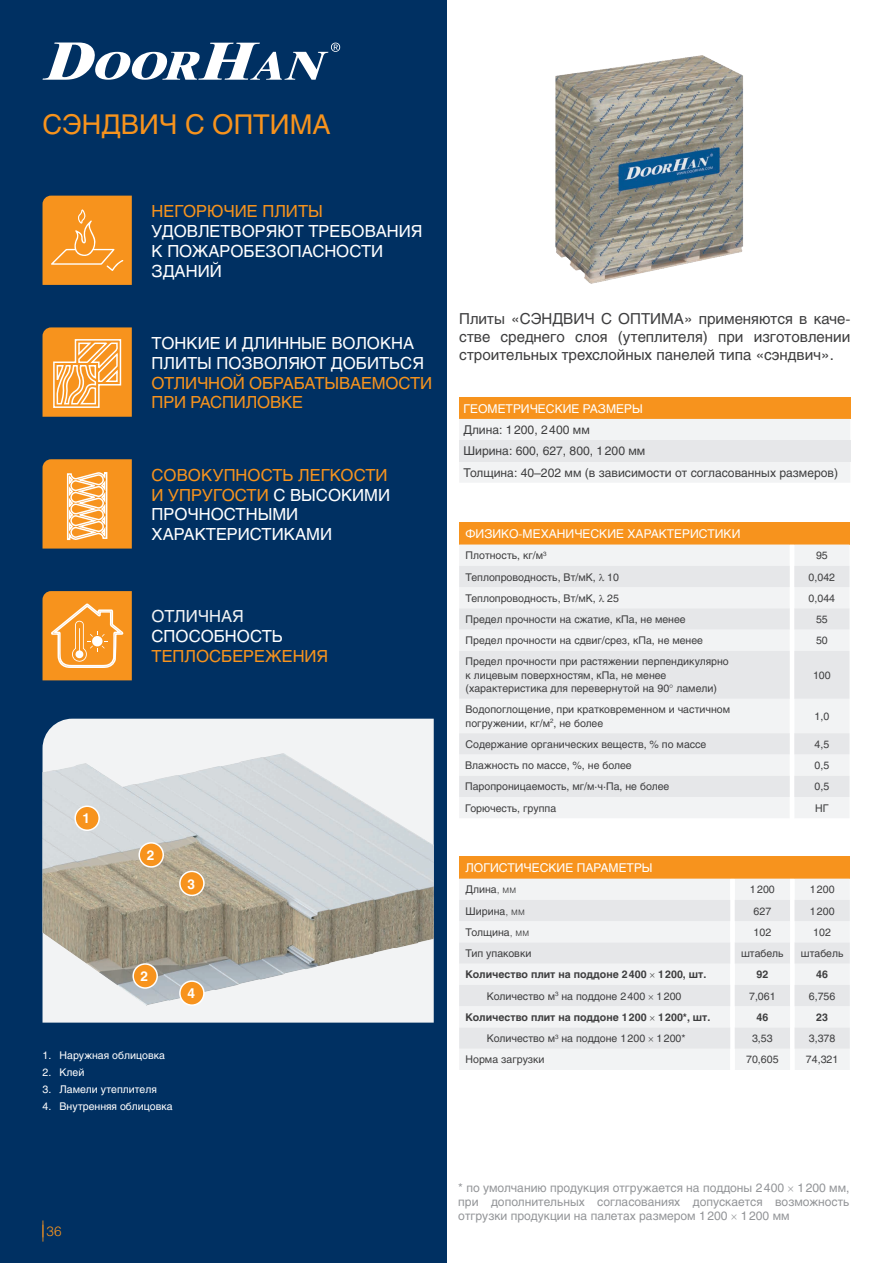
<style>
.page{position:relative;width:893px;height:1263px;background:#fff}
.page>*{position:absolute;margin:0;border:0;box-sizing:border-box;transform-origin:0 0}
.t1{font:27px "Helios C";color:#f7931d}
.t2{font:16.5px/19.8px "Helios C";color:#fff}
.t3{font:16.5px/19.8px "Helios C";letter-spacing:-.01em;color:#f7931d}
.t4{font:16.5px "Helios C";color:#f2f3f4}
.t5{font:15px/18px "Helios C";color:#3e3e3f;text-align:justify}
.t6{font:700 13.5px "Helios C";color:#fff}
.t7{font:13.5px "Helios Light C";color:#f7931d}
.t8{font:12px/14.4px "Helios C";color:#939598;text-align:justify}
.t9{font:12px/21.3px "Helios C";color:#3e3e3f}
.t10{font:12px "Helios C";color:#fff}
.t11{font:10.5px/13.5px "Helios C";color:#3e3e3f}
.t12{font:700 10.5px "Helios C";color:#3e3e3f}
.t13{font:10.5px "Helios C";color:#fff}
.s1{color:#f7931d}
.s2{font-family:"Helios Light C"}
</style>
<div class="page">
<div style="left:0;top:0;width:446px;height:1263px;background:#003062"></div>
<svg style="left:43px;top:43px;width:297px;height:37px"></svg>
<svg style="left:43px;top:1220px;width:1px;height:22px"></svg>
<img style="left:43px;top:719px;width:391px;height:303px">
<img style="left:555px;top:55px;width:188px;height:229px">
<svg style="left:43px;top:327px;width:89px;height:90px;background:#f5a546"></svg>
<svg style="left:43px;top:459px;width:89px;height:90px;background:#f5a343"></svg>
<svg style="left:43px;top:196px;width:89px;height:89px;background:#f69727"></svg>
<div style="left:459px;top:398px;width:391px;height:21px;background:#f7931d"></div>
<div style="left:459px;top:419px;width:391px;height:63px;background:#f2f3f4"></div>
<div style="left:459px;top:440px;width:391px;height:21px;background:#e6e7e9"></div>
<div style="left:459px;top:856px;width:391px;height:23px;background:#f7931d"></div>
<div style="left:459px;top:879px;width:391px;height:191px;background:#f2f3f4"></div>
<svg style="left:730px;top:879px;width:64px;height:191px"></svg>
<svg style="left:459px;top:900px;width:391px;height:149px;fill:#e6e7e9"></svg>
<div style="left:459px;top:522px;width:390px;height:22px;background:#f7931d"></div>
<div style="left:459px;top:544px;width:390px;height:274px;background:#f2f3f4"></div>
<svg style="left:790px;top:544px;width:4px;height:274px"></svg>
<svg style="left:459px;top:566px;width:390px;height:231px;fill:#e6e7e9"></svg>
<div style="left:75px;top:806px;width:24px;height:24px;background:#f7931d;border-radius:50%"></div>
<div style="left:74px;top:805px;width:26px;height:26px;border:2px solid #fff;border-radius:50%"></div>
<div style="left:139px;top:843px;width:24px;height:24px;background:#f7931d;border-radius:50%"></div>
<div style="left:138px;top:842px;width:26px;height:26px;border:2px solid #fff;border-radius:50%"></div>
<div style="left:133px;top:964px;width:24px;height:24px;background:#f7931d;border-radius:50%"></div>
<div style="left:132px;top:963px;width:26px;height:26px;border:2px solid #fff;border-radius:50%"></div>
<div style="left:180px;top:871px;width:24px;height:24px;background:#f7931d;border-radius:50%"></div>
<div style="left:179px;top:871px;width:26px;height:25px;border:2px solid #fff;border-radius:50%"></div>
<div style="left:180px;top:981px;width:24px;height:24px;background:#f7931d;border-radius:50%"></div>
<div style="left:179px;top:980px;width:26px;height:26px;border:2px solid #fff;border-radius:50%"></div>
<svg style="left:43px;top:591px;width:89px;height:90px;background:#f59e38"></svg>
<svg style="left:650px;top:973px;width:5px;height:5px"></svg>
<svg style="left:649px;top:995px;width:4px;height:4px"></svg>
<svg style="left:650px;top:1016px;width:5px;height:4px"></svg>
<svg style="left:649px;top:1037px;width:4px;height:5px"></svg>
<svg style="left:599px;top:573px;width:5px;height:8px"></svg>
<svg style="left:599px;top:594px;width:5px;height:8px"></svg>
<h1 class="t1" style="left:43px;top:108px;width:290px">СЭНДВИЧ С ОПТИМА</h1>
<h2 class="t3" style="left:152px;top:201px;width:173px">НЕГОРЮЧИЕ ПЛИТЫ</h2>
<h2 class="t2" style="left:152px;top:221px;width:272px">УДОВЛЕТВОРЯЮТ ТРЕБОВАНИЯ<br>К ПОЖАРОБЕЗОПАСНОСТИ<br>ЗДАНИЙ</h2>
<h2 class="t2" style="left:152px;top:333px;width:274px">ТОНКИЕ И ДЛИННЫЕ ВОЛОКНА<br>ПЛИТЫ ПОЗВОЛЯЮТ ДОБИТЬСЯ</h2>
<h2 class="t3" style="left:152px;top:373px;width:282px">ОТЛИЧНОЙ ОБРАБАТЫВАЕМОСТИ<br>ПРИ РАСПИЛОВКЕ</h2>
<h2 class="t2" style="left:152px;top:465px;width:240px"><span class="s1">СОВОКУПНОСТЬ ЛЕГКОСТИ<br>И УПРУГОСТИ</span> С ВЫСОКИМИ<br>ПРОЧНОСТНЫМИ<br>ХАРАКТЕРИСТИКАМИ</h2>
<h2 class="t4" style="left:152px;top:607px;width:94px">ОТЛИЧНАЯ</h2>
<h2 class="t2" style="left:152px;top:626px;width:133px">СПОСОБНОСТЬ</h2>
<h2 class="t3" style="left:152px;top:646px;width:178px">ТЕПЛОСБЕРЕЖЕНИЯ</h2>
<p class="t6" style="left:83px;top:811px;width:9px">1</p>
<p class="t6" style="left:147px;top:847px;width:9px">2</p>
<p class="t6" style="left:141px;top:968px;width:9px">2</p>
<p class="t6" style="left:187px;top:876px;width:9px">3</p>
<p class="t6" style="left:187px;top:986px;width:9px">4</p>
<p class="t13" style="left:43px;top:1049px;width:124px">1. Наружная облицовка</p>
<p class="t13" style="left:43px;top:1066px;width:43px">2. Клей</p>
<p class="t13" style="left:43px;top:1083px;width:116px">3. Ламели утеплителя</p>
<p class="t13" style="left:43px;top:1100px;width:132px">4. Внутренняя облицовка</p>
<h3 class="t5" style="left:459px;top:310px;width:393px">Плиты «СЭНДВИЧ С ОПТИМА» применяются в каче&shy;стве среднего слоя (утеплителя) при изготовлении строительных трехслойных панелей типа «сэндвич».</h3>
<p class="t10" style="left:463px;top:402px;width:181px">ГЕОМЕТРИЧЕСКИЕ РАЗМЕРЫ</p>
<p class="t9" style="left:463px;top:419px;width:376px">Длина: 1 200, 2 400 мм<br>Ширина: 600, 627, 800, 1 200 мм<br>Толщина: 40–202 мм (в зависимости от согласованных размеров)</p>
<p class="t10" style="left:465px;top:527px;width:276px">ФИЗИКО-МЕХАНИЧЕСКИЕ ХАРАКТЕРИСТИКИ</p>
<p class="t11" style="left:465px;top:549px;width:83px">Плотность, кг/м<sup>3</sup></p>
<p class="t11" style="left:816px;top:549px;width:13px">95</p>
<p class="t11" style="left:465px;top:570px;width:155px">Теплопроводность, Вт/мК, 10</p>
<p class="t11" style="left:809px;top:570px;width:28px">0,042</p>
<p class="t11" style="left:465px;top:591px;width:155px">Теплопроводность, Вт/мК, 25</p>
<p class="t11" style="left:809px;top:591px;width:28px">0,044</p>
<p class="t11" style="left:465px;top:612px;width:222px">Предел прочности на сжатие, кПа, не менее</p>
<p class="t11" style="left:816px;top:612px;width:13px">55</p>
<p class="t11" style="left:465px;top:634px;width:239px">Предел прочности на сдвиг/срез, кПа, не менее</p>
<p class="t11" style="left:816px;top:634px;width:13px">50</p>
<p class="t11" style="left:465px;top:655px;width:265px">Предел прочности при растяжении перпендикулярно к лицевым поверхностям, кПа, не менее (характеристика для перевернутой на 90<span class="s2">°</span> ламели)</p>
<p class="t11" style="left:813px;top:668px;width:19px">100</p>
<p class="t11" style="left:465px;top:703px;width:266px">Водопоглощение, при кратковременном и частичном погружении, кг/м<sup>2</sup>, не более</p>
<p class="t11" style="left:814px;top:709px;width:16px">1,0</p>
<p class="t11" style="left:466px;top:737px;width:242px">Содержание органических веществ, % по массе</p>
<p class="t11" style="left:814px;top:737px;width:16px">4,5</p>
<p class="t11" style="left:465px;top:759px;width:168px">Влажность по массе, %, не более</p>
<p class="t11" style="left:814px;top:759px;width:16px">0,5</p>
<p class="t11" style="left:465px;top:780px;width:206px">Паропроницаемость, мг/м·ч·Па, не более</p>
<p class="t11" style="left:814px;top:780px;width:16px">0,5</p>
<p class="t11" style="left:465px;top:801px;width:93px">Горючесть, группа</p>
<p class="t11" style="left:815px;top:801px;width:15px">НГ</p>
<p class="t10" style="left:465px;top:861px;width:189px">ЛОГИСТИЧЕСКИЕ ПАРАМЕТРЫ</p>
<p class="t11" style="left:465px;top:883px;width:52px">Длина<span class="s2">, мм</span></p>
<p class="t11" style="left:750px;top:883px;width:26px">1 200</p>
<p class="t11" style="left:810px;top:883px;width:26px">1 200</p>
<p class="t11" style="left:465px;top:904px;width:61px">Ширина<span class="s2">, мм</span></p>
<p class="t11" style="left:753px;top:904px;width:19px">627</p>
<p class="t11" style="left:810px;top:904px;width:26px">1 200</p>
<p class="t11" style="left:465px;top:925px;width:65px">Толщина<span class="s2">, мм</span></p>
<p class="t11" style="left:753px;top:925px;width:19px">102</p>
<p class="t11" style="left:813px;top:925px;width:19px">102</p>
<p class="t11" style="left:465px;top:946px;width:67px">Тип упаковки</p>
<p class="t11" style="left:741px;top:946px;width:44px">штабель</p>
<p class="t11" style="left:801px;top:946px;width:44px">штабель</p>
<p class="t12" style="left:465px;top:968px;width:242px">Количество плит на поддоне 2400 1200, шт.</p>
<p class="t12" style="left:756px;top:968px;width:13px">92</p>
<p class="t12" style="left:816px;top:968px;width:13px">46</p>
<p class="t11" style="left:487px;top:989px;width:196px">Количество м<sup>3</sup> на поддоне 2 400 1 200</p>
<p class="t11" style="left:749px;top:989px;width:28px">7,061</p>
<p class="t11" style="left:809px;top:989px;width:28px">6,756</p>
<p class="t12" style="left:465px;top:1011px;width:246px">Количество плит на поддоне 1200 1200*, шт.</p>
<p class="t12" style="left:756px;top:1011px;width:13px">46</p>
<p class="t12" style="left:816px;top:1011px;width:13px">23</p>
<p class="t11" style="left:487px;top:1031px;width:200px">Количество м<sup>3</sup> на поддоне 1 200 1 200*</p>
<p class="t11" style="left:752px;top:1031px;width:22px">3,53</p>
<p class="t11" style="left:809px;top:1031px;width:28px">3,378</p>
<p class="t11" style="left:465px;top:1053px;width:81px">Норма загрузки</p>
<p class="t11" style="left:746px;top:1053px;width:34px">70,605</p>
<p class="t11" style="left:806px;top:1053px;width:34px">74,321</p>
<p class="t7" style="left:46px;top:1223px;width:17px">36</p>
<p class="t8" style="left:458px;top:1180px;width:393px">* по умолчанию продукция отгружается на поддоны 2 400 1 200 мм, при дополнительных согласованиях допускается возможность отгрузки продукции на палетах размером 1 200 1 200 мм</p>
</div>
